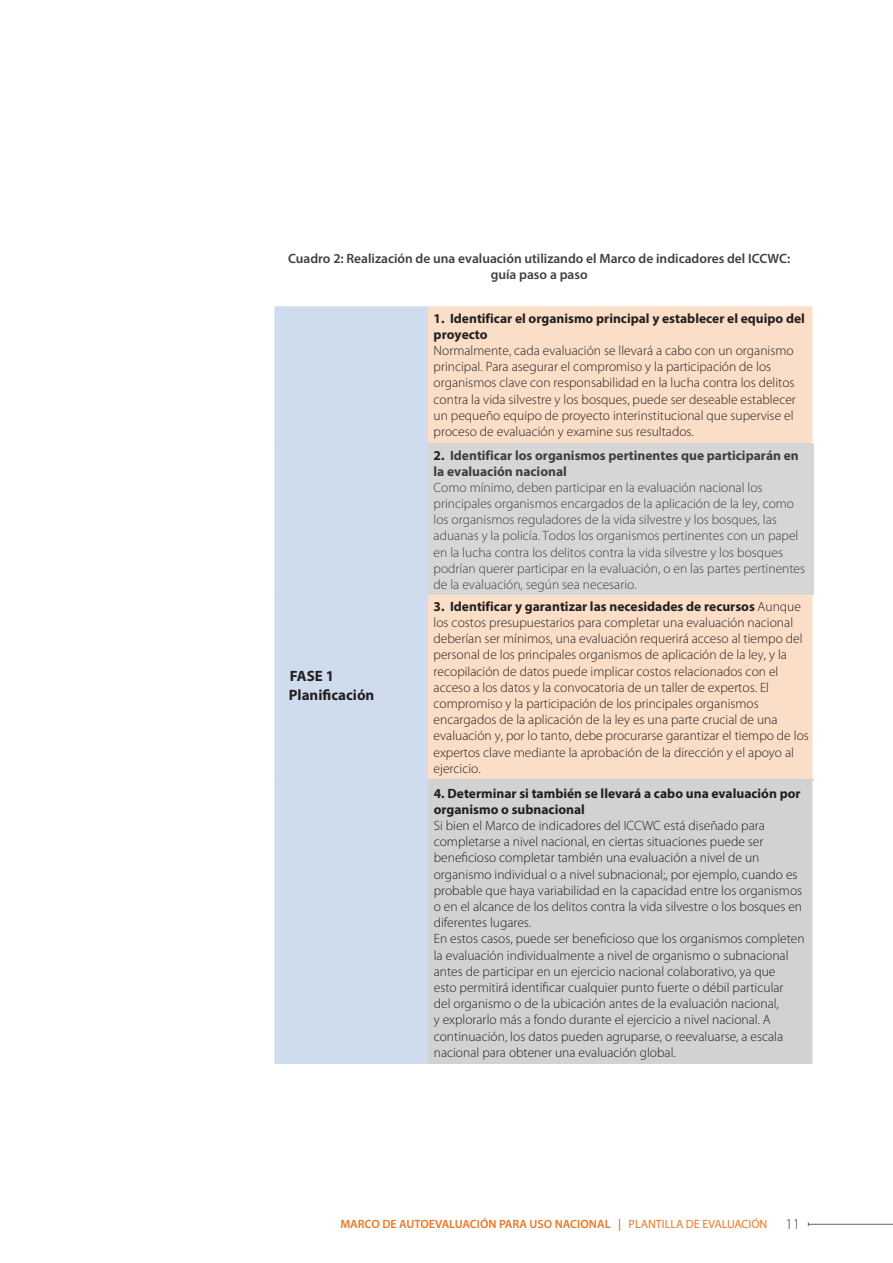
<style>
.page{position:relative;width:893px;height:1263px;background:#fff}
.page>*{position:absolute;margin:0;border:0;box-sizing:border-box;transform-origin:0 0}
.t1{font:700 15px/19px "Myriad Pro";color:#231f20}
.t2{font:300 13.5px/16.2px "Myriad Pro";color:#231f20}
.t3{font:300 13.5px/16.4px "Myriad Pro";color:#3e3e3f}
.t4{font:700 13.5px/16.4px "Myriad Pro";color:#231f20}
.t5{font:600 13.5px/16.2px "Myriad Pro";color:#3e3e3f;text-align:center}
.t6{font:700 13.5px/16.4px "Myriad Pro";color:#3e3e3f}
.t7{font:600 12px "Myriad Pro";color:#ed7625}
.s1{color:#231f20}
.s2{font-weight:700}
.s3{font-weight:400}
.s4{font-weight:300;font-size:15px;color:#3e3e3f}
</style>
<div class="page">
<hr style="left:808px;top:1224px;width:85px;height:1px;background:#63656a">
<div style="left:273px;top:305px;width:155px;height:760px;background:#cfdcee"></div>
<div style="left:428px;top:306px;width:386px;height:473px;background:#fbdec7"></div>
<div style="left:428px;top:443px;width:386px;height:152px;background:#d5d6d8"></div>
<div style="left:428px;top:779px;width:386px;height:286px;background:#d1d2d4"></div>
<hr style="left:272px;top:304px;width:156px;height:2px;background:#fff">
<hr style="left:272px;top:306px;width:2px;height:137px;background:#fff">
<hr style="left:812px;top:306px;width:3px;height:137px;background:#fff">
<hr style="left:272px;top:443px;width:2px;height:152px;background:#fff">
<hr style="left:272px;top:595px;width:2px;height:184px;background:#fff">
<hr style="left:272px;top:779px;width:2px;height:285px;background:#fff">
<hr style="left:272px;top:1064px;width:156px;height:2px;background:#fff">
<hr style="left:812px;top:595px;width:3px;height:183px;background:#fff">
<hr style="left:812px;top:780px;width:3px;height:284px;background:#fff">
<hr style="left:428px;top:1064px;width:387px;height:2px;background:#fff">
<p class="t5" style="left:288px;top:250px;width:504px">Cuadro 2: Realización de una evaluación utilizando el Marco de indicadores del ICCWC: guía paso a paso</p>
<p class="t1" style="left:289px;top:666px;width:87px">FASE 1<br>Planificación</p>
<p class="t4" style="left:434px;top:310px;width:373px">1. Identificar el organismo principal y establecer el equipo del proyecto</p>
<p class="t2" style="left:434px;top:342px;width:364px">Normalmente, cada evaluación se llevará a cabo con un organismo principal. Para asegurar el compromiso y la participación de los organismos clave con responsabilidad en la lucha contra los delitos contra la vida silvestre y los bosques, puede ser deseable establecer un pequeño equipo de proyecto interinstitucional que supervise el proceso de evaluación y examine sus resultados.</p>
<p class="t6" style="left:434px;top:446px;width:367px"><span class="s1">2.</span> Identificar los organismos pertinentes que participarán en la evaluación nacional</p>
<p class="t3" style="left:434px;top:479px;width:373px">Como mínimo, deben participar en la evaluación nacional los principales organismos encargados de la aplicación de la ley, como los organismos reguladores de la vida silvestre y los bosques, las aduanas y la policía. Todos los organismos pertinentes con un papel en la lucha contra los delitos contra la vida silvestre y los bosques podrían querer participar en la evaluación, o en las partes pertinentes de la evaluación, según sea necesario.</p>
<p class="t2" style="left:434px;top:599px;width:377px"><span class="s2">3. Identificar y garantizar las necesidades de recursos</span> Aunque los costos presupuestarios para completar una evaluación nacional deberían ser mínimos, una evaluación requerirá acceso al tiempo del personal de los principales organismos de aplicación de la ley, y la recopilación de datos puede implicar costos relacionados con el acceso a los datos y la convocatoria de un taller de expertos. El compromiso y la participación de los principales organismos encargados de la aplicación de la ley es una parte crucial de una evaluación y, por lo tanto, debe procurarse garantizar el tiempo de los expertos clave mediante la aprobación de la dirección y el apoyo al ejercicio.</p>
<p class="t4" style="left:434px;top:784px;width:368px">4. Determinar si también se llevará a cabo una evaluación por organismo o subnacional</p>
<p class="t2" style="left:434px;top:818px;width:372px">Si bien el Marco de indicadores del ICCWC está diseñado para completarse a nivel nacional, en ciertas situaciones puede ser beneficioso completar también una evaluación a nivel de un organismo individual o a nivel subnacional;, por ejemplo, cuando es probable que haya variabilidad en la capacidad entre los organismos o en el alcance de los delitos contra la vida silvestre o los bosques en diferentes lugares.<br>En estos casos, puede ser beneficioso que los organismos completen la evaluación individualmente a nivel de organismo o subnacional antes de participar en un ejercicio nacional colaborativo, ya que<br>esto permitirá identificar cualquier punto fuerte o débil particular<br>del organismo o de la ubicación antes de la evaluación nacional,<br>y explorarlo más a fondo durante el ejercicio a nivel nacional. A continuación, los datos pueden agruparse, o reevaluarse, a escala nacional para obtener una evaluación global.</p>
<p class="t7" style="left:340px;top:1216px;width:461px">MARCO DE AUTOEVALUACIÓN PARA USO NACIONAL | <span class="s3">PLANTILLA DE EVALUACIÓN</span> <span class="s4">11</span></p>
</div>
